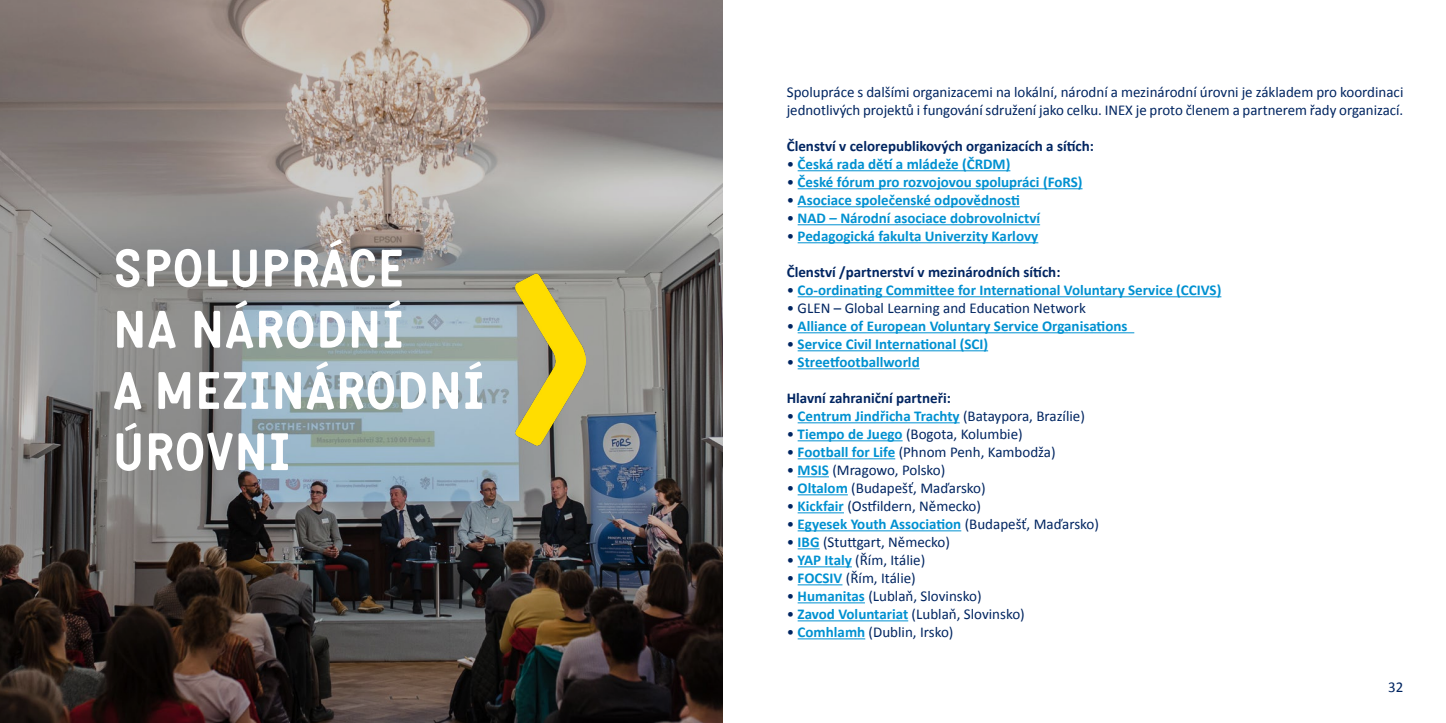
<style>
.page{position:relative;width:1446px;height:723px;background:#fff}
.page>*{position:absolute;margin:0;border:0;box-sizing:border-box;transform-origin:0 0}
.t1{font:700 51px/61.2px "Katarine";letter-spacing:.015em;color:#fff}
.t2{font:15px/18px "Calibri";color:#002561}
.t3{font:700 15px "Calibri";color:#0091d1}
.t4{font:700 15px "Calibri";color:#002561}
.s1{font-weight:400;color:#002561}
.s2{font-weight:700;color:#0091d1}
</style>
<div class="page">
<img style="left:0;top:0;width:723px;height:723px">
<img style="left:516px;top:274px;width:70px;height:172px">
<hr style="left:797px;top:170px;width:213px;height:1px;background:#0091d1">
<hr style="left:797px;top:188px;width:285px;height:1px;background:#0091d1">
<hr style="left:797px;top:206px;width:223px;height:1px;background:#0091d1">
<hr style="left:797px;top:224px;width:243px;height:1px;background:#0091d1">
<hr style="left:797px;top:242px;width:241px;height:1px;background:#0091d1">
<hr style="left:797px;top:296px;width:424px;height:1px;background:#0091d1">
<hr style="left:797px;top:332px;width:337px;height:1px;background:#0091d1">
<hr style="left:797px;top:350px;width:191px;height:1px;background:#0091d1">
<hr style="left:797px;top:368px;width:123px;height:1px;background:#0091d1">
<hr style="left:797px;top:422px;width:162px;height:1px;background:#0091d1">
<hr style="left:797px;top:440px;width:105px;height:1px;background:#0091d1">
<hr style="left:797px;top:458px;width:98px;height:1px;background:#0091d1">
<hr style="left:797px;top:476px;width:32px;height:1px;background:#0091d1">
<hr style="left:797px;top:494px;width:51px;height:1px;background:#0091d1">
<hr style="left:797px;top:512px;width:47px;height:1px;background:#0091d1">
<hr style="left:797px;top:530px;width:164px;height:1px;background:#0091d1">
<svg style="left:797px;top:548px;width:22px;height:1px"></svg>
<hr style="left:797px;top:566px;width:55px;height:1px;background:#0091d1">
<hr style="left:797px;top:584px;width:45px;height:1px;background:#0091d1">
<hr style="left:797px;top:602px;width:68px;height:1px;background:#0091d1">
<hr style="left:797px;top:620px;width:111px;height:1px;background:#0091d1">
<hr style="left:797px;top:638px;width:68px;height:1px;background:#0091d1">
<h1 class="t1" style="left:113px;top:237px;width:373px">SPOLUPRÁCE<br>NA NÁRODNÍ<br>A MEZINÁRODNÍ<br>ÚROVNI</h1>
<p class="t2" style="left:787px;top:83px;width:618px">Spolupráce s dalšími organizacemi na lokální, národní a mezinárodní úrovni je základem pro koordinaci jednotlivých projektů i fungování sdružení jako celku. INEX je proto členem a partnerem řady organizací.</p>
<p class="t4" style="left:787px;top:136px;width:309px">Členství v celorepublikových organizacích a sítích:</p>
<p class="t3" style="left:787px;top:154px;width:225px"><span class="s1">•</span> Česká rada dětí a mládeže (ČRDM)</p>
<p class="t3" style="left:787px;top:172px;width:297px"><span class="s1">•</span> České fórum pro rozvojovou spolupráci (FoRS)</p>
<p class="t3" style="left:787px;top:190px;width:234px"><span class="s1">•</span> Asociace společenské odpovědnosti</p>
<p class="t3" style="left:787px;top:208px;width:255px"><span class="s1">•</span> NAD – Národní asociace dobrovolnictví</p>
<p class="t3" style="left:787px;top:226px;width:253px"><span class="s1">•</span> Pedagogická fakulta Univerzity Karlovy</p>
<p class="t4" style="left:787px;top:262px;width:275px">Členství /partnerství v mezinárodních sítích:</p>
<p class="t3" style="left:787px;top:280px;width:436px"><span class="s1">•</span> Co-ordinating Committee for International Voluntary Service (CCIVS)</p>
<p class="t2" style="left:787px;top:299px;width:301px">• GLEN – Global Learning and Education Network</p>
<p class="t3" style="left:787px;top:316px;width:342px"><span class="s1">•</span> Alliance of European Voluntary Service Organisations</p>
<p class="t3" style="left:787px;top:334px;width:203px"><span class="s1">•</span> Service Civil International (SCI)</p>
<p class="t3" style="left:787px;top:352px;width:134px"><span class="s1">•</span> Streetfootballworld</p>
<p class="t4" style="left:787px;top:388px;width:166px">Hlavní zahraniční partneři:</p>
<p class="t3" style="left:787px;top:406px;width:300px"><span class="s1">•</span> Centrum Jindřicha Trachty <span class="s1">(Bataypora, Brazílie)</span></p>
<p class="t2" style="left:787px;top:425px;width:237px">• <span class="s2">Tiempo de Juego</span> (Bogota, Kolumbie)</p>
<p class="t2" style="left:787px;top:443px;width:270px">• <span class="s2">Football for Life</span> (Phnom Penh, Kambodža)</p>
<p class="t2" style="left:787px;top:461px;width:160px">• <span class="s2">MSIS</span> (Mragowo, Polsko)</p>
<p class="t2" style="left:787px;top:479px;width:200px">• <span class="s2">Oltalom</span> (Budapešť, Maďarsko)</p>
<p class="t2" style="left:787px;top:497px;width:196px">• <span class="s2">Kickfair</span> (Ostfildern, Německo)</p>
<p class="t3" style="left:787px;top:514px;width:314px"><span class="s1">•</span> Egyesek Youth Association <span class="s1">(Budapešť, Maďarsko)</span></p>
<p class="t2" style="left:787px;top:533px;width:165px">• <span class="s2">IBG</span> (Stuttgart, Německo)</p>
<p class="t2" style="left:787px;top:551px;width:140px">• <span class="s2">YAP Italy</span> (Řím, Itálie)</p>
<p class="t2" style="left:787px;top:569px;width:131px">• <span class="s2">FOCSIV</span> (Řím, Itálie)</p>
<p class="t2" style="left:787px;top:587px;width:196px">• <span class="s2">Humanitas</span> (Lublaň, Slovinsko)</p>
<p class="t2" style="left:787px;top:605px;width:239px">• <span class="s2">Zavod Voluntariat</span> (Lublaň, Slovinsko)</p>
<p class="t2" style="left:787px;top:623px;width:168px">• <span class="s2">Comhlamh</span> (Dublin, Irsko)</p>
<p class="t2" style="left:1388px;top:678px;width:17px">32</p>
</div>
